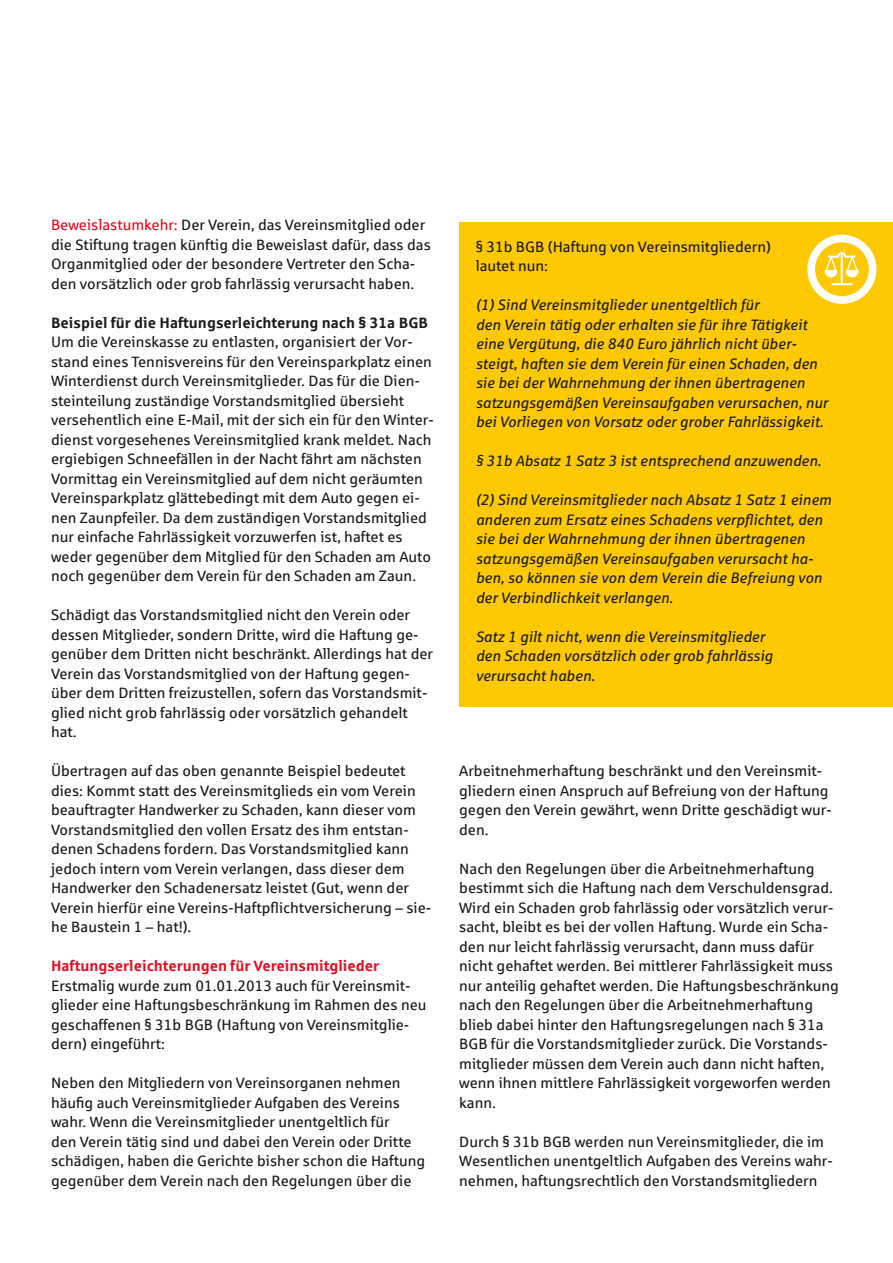
<style>
.page{position:relative;width:893px;height:1263px;background:#fff}
.page>*{position:absolute;margin:0;border:0;box-sizing:border-box;transform-origin:0 0}
.t1{font:15px/19.5px "Sparkasse Rg";color:#1c1b1a}
.t2{font:italic 15px/19.5px "Sparkasse Rg";color:#1c1b1a}
.t3{font:700 15px "Sparkasse Rg";color:#1c1b1a}
.t4{font:700 15px "Sparkasse Rg";color:#e60c1f}
.s1{color:#e60c1f}
</style>
<div class="page">
<div style="left:459px;top:222px;width:434px;height:485px;background:#fec900"></div>
<svg style="left:807px;top:235px;width:69px;height:69px"></svg>
<p class="t1" style="left:51px;top:215px;width:381px"><span class="s1">Beweislastumkehr:</span> Der Verein, das Vereinsmitglied oder die Stiftung tragen künftig die Beweislast dafür, dass das Organmitglied oder der besondere Vertreter den Scha&shy;den vorsätzlich oder grob fahrlässig verursacht haben.</p>
<p class="t3" style="left:51px;top:313px;width:378px">Beispiel für die Haftungserleichterung nach § 31a BGB</p>
<p class="t1" style="left:51px;top:332px;width:384px">Um die Vereinskasse zu entlasten, organisiert der Vor&shy;stand eines Tennisvereins für den Vereinsparkplatz einen Winterdienst durch Vereinsmitglieder. Das für die Dien&shy;steinteilung zuständige Vorstandsmitglied übersieht versehentlich eine E-Mail, mit der sich ein für den Winter&shy;dienst vorgesehenes Vereinsmitglied krank meldet. Nach ergiebigen Schneefällen in der Nacht fährt am nächsten Vormittag ein Vereinsmitglied auf dem nicht geräumten Vereinsparkplatz glättebedingt mit dem Auto gegen ei&shy;nen Zaunpfeiler. Da dem zuständigen Vorstandsmitglied nur einfache Fahrlässigkeit vorzuwerfen ist, haftet es weder gegenüber dem Mitglied für den Schaden am Auto noch gegenüber dem Verein für den Schaden am Zaun.</p>
<p class="t1" style="left:51px;top:605px;width:384px">Schädigt das Vorstandsmitglied nicht den Verein oder dessen Mitglieder, sondern Dritte, wird die Haftung ge&shy;genüber dem Dritten nicht beschränkt. Allerdings hat der Verein das Vorstandsmitglied von der Haftung gegen&shy;über dem Dritten freizustellen, sofern das Vorstandsmit&shy;glied nicht grob fahrlässig oder vorsätzlich gehandelt hat.</p>
<p class="t1" style="left:51px;top:761px;width:382px">Übertragen auf das oben genannte Beispiel bedeutet dies: Kommt statt des Vereinsmitglieds ein vom Verein beauftragter Handwerker zu Schaden, kann dieser vom Vorstandsmitglied den vollen Ersatz des ihm entstan&shy;denen Schadens fordern. Das Vorstandsmitglied kann jedoch intern vom Verein verlangen, dass dieser dem Handwerker den Schadenersatz leistet (Gut, wenn der Verein hierfür eine Vereins-Haftpflichtversicherung – sie&shy;he Baustein 1 – hat!).</p>
<p class="t4" style="left:51px;top:956px;width:330px">Haftungserleichterungen für Vereinsmitglieder</p>
<p class="t1" style="left:51px;top:975px;width:377px">Erstmalig wurde zum 01.01.2013 auch für Vereinsmit&shy;glieder eine Haftungsbeschränkung im Rahmen des neu geschaffenen § 31b BGB (Haftung von Vereinsmitglie&shy;dern) eingeführt:</p>
<p class="t1" style="left:51px;top:1073px;width:376px">Neben den Mitgliedern von Vereinsorganen nehmen häufig auch Vereinsmitglieder Aufgaben des Vereins wahr. Wenn die Vereinsmitglieder unentgeltlich für<br>den Verein tätig sind und dabei den Verein oder Dritte schädigen, haben die Gerichte bisher schon die Haftung gegenüber dem Verein nach den Regelungen über die</p>
<p class="t1" style="left:476px;top:236px;width:297px">§ 31b BGB (Haftung von Vereinsmitgliedern) lautet nun:</p>
<p class="t2" style="left:476px;top:295px;width:354px">(1) Sind Vereinsmitglieder unentgeltlich für<br>den Verein tätig oder erhalten sie für ihre Tätigkeit eine Vergütung, die 840 Euro jährlich nicht über&shy;steigt, haften sie dem Verein für einen Schaden, den sie bei der Wahrnehmung der ihnen übertragenen satzungsgemäßen Vereinsaufgaben verursachen, nur bei Vorliegen von Vorsatz oder grober Fahrlässigkeit.</p>
<p class="t2" style="left:476px;top:451px;width:347px">§ 31b Absatz 1 Satz 3 ist entsprechend anzuwenden.</p>
<p class="t2" style="left:476px;top:490px;width:357px">(2) Sind Vereinsmitglieder nach Absatz 1 Satz 1 einem anderen zum Ersatz eines Schadens verpflichtet, den sie bei der Wahrnehmung der ihnen übertragenen satzungsgemäßen Vereinsaufgaben verursacht ha&shy;ben, so können sie von dem Verein die Befreiung von der Verbindlichkeit verlangen.</p>
<p class="t2" style="left:476px;top:626px;width:299px">Satz 1 gilt nicht, wenn die Vereinsmitglieder den Schaden vorsätzlich oder grob fahrlässig verursacht haben.</p>
<p class="t1" style="left:459px;top:761px;width:374px">Arbeitnehmerhaftung beschränkt und den Vereinsmit&shy;gliedern einen Anspruch auf Befreiung von der Haftung gegen den Verein gewährt, wenn Dritte geschädigt wur&shy;den.</p>
<p class="t1" style="left:459px;top:858px;width:381px">Nach den Regelungen über die Arbeitnehmerhaftung bestimmt sich die Haftung nach dem Verschuldensgrad.<br>Wird ein Schaden grob fahrlässig oder vorsätzlich verur&shy;sacht, bleibt es bei der vollen Haftung. Wurde ein Scha&shy;den nur leicht fahrlässig verursacht, dann muss dafür nicht gehaftet werden. Bei mittlerer Fahrlässigkeit muss nur anteilig gehaftet werden. Die Haftungsbeschränkung nach den Regelungen über die Arbeitnehmerhaftung blieb dabei hinter den Haftungsregelungen nach § 31a BGB für die Vorstandsmitglieder zurück. Die Vorstands&shy;mitglieder müssen dem Verein auch dann nicht haften, wenn ihnen mittlere Fahrlässigkeit vorgeworfen werden kann.</p>
<p class="t1" style="left:459px;top:1131px;width:375px">Durch § 31b BGB werden nun Vereinsmitglieder, die im<br>Wesentlichen unentgeltlich Aufgaben des Vereins wahr&shy;nehmen, haftungsrechtlich den Vorstandsmitgliedern</p>
</div>
